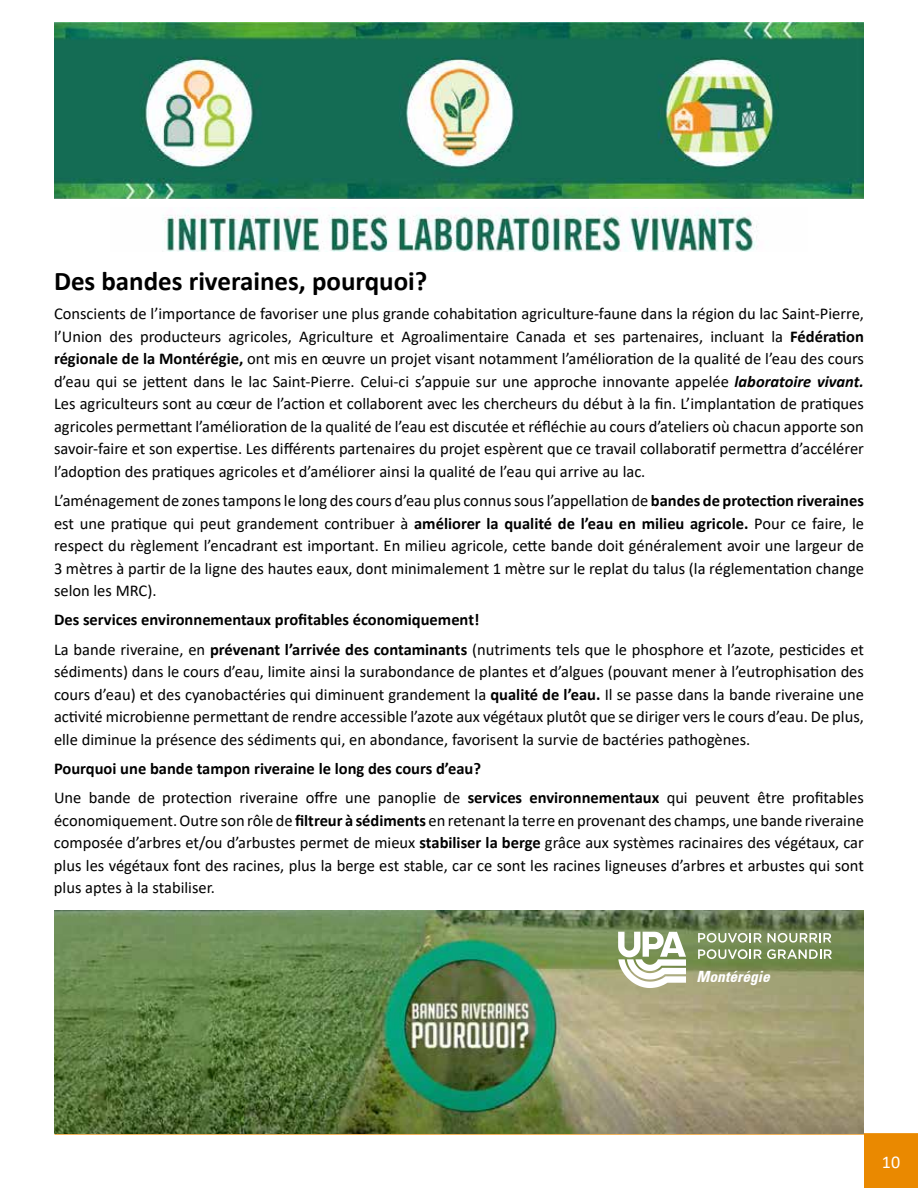
<style>
.page{position:relative;width:918px;height:1188px;background:#fff}
.page>*{position:absolute;margin:0;border:0;box-sizing:border-box;transform-origin:0 0}
.t1{font:700 27px "Calibri";color:#000}
.t2{font:18px "Calibri";color:#fff}
.t3{font:16.5px/22.5px "Calibri";color:#000;text-align:justify}
.t4{font:700 16.5px/29.2px "Calibri";color:#000}
.t5{font:italic 700 condensed 15.45px "Univers 67";letter-spacing:.005em;color:#fff}
.s1{font-weight:700}
.s2{font-weight:700;font-style:italic}
.s3{font-weight:400}
</style>
<div class="page">
<div style="left:864px;top:1134px;width:54px;height:54px;background:#ea8900"></div>
<hr style="left:55px;top:1133px;width:863px;height:2px;background:#ea8900">
<img style="left:54px;top:23px;width:810px;height:175px">
<img style="left:162px;top:208px;width:595px;height:43px">
<img style="left:54px;top:910px;width:810px;height:223px">
<svg style="left:698px;top:933px;width:133px;height:10px"></svg>
<svg style="left:698px;top:949px;width:134px;height:10px"></svg>
<svg style="left:618px;top:932px;width:68px;height:56px"></svg>
<h1 class="t1" style="left:54px;top:262px;width:375px">Des bandes riveraines, pourquoi?</h1>
<p class="t3" style="left:54px;top:302px;width:812px">Conscients de l’importance de favoriser une plus grande cohabitation agriculture-faune dans la région du lac Saint-Pierre, l’Union des producteurs agricoles, Agriculture et Agroalimentaire Canada et ses partenaires, incluant la <span class="s1">Fédération régionale de la Montérégie,</span> ont mis en œuvre un projet visant notamment l’amélioration de la qualité de l’eau des cours d’eau qui se jettent dans le lac Saint-Pierre. Celui-ci s’appuie sur une approche innovante appelée <span class="s2">laboratoire vivant.<br></span>Les agriculteurs sont au cœur de l’action et collaborent avec les chercheurs du début à la fin. L’implantation de pratiques agricoles permettant l’amélioration de la qualité de l’eau est discutée et réfléchie au cours d’ateliers où chacun apporte son savoir-faire et son expertise. Les différents partenaires du projet espèrent que ce travail collaboratif permettra d’accélérer l’adoption des pratiques agricoles et d’améliorer ainsi la qualité de l’eau qui arrive au lac.</p>
<p class="t3" style="left:54px;top:489px;width:812px">L’aménagement de zones tampons le long des cours d’eau plus connus sous l’appellation de <span class="s1">bandes de protection riveraines </span>est une pratique qui peut grandement contribuer à <span class="s1">améliorer la qualité de l’eau en milieu agricole.</span> Pour ce faire, le respect du règlement l’encadrant est important. En milieu agricole, cette bande doit généralement avoir une largeur de 3 mètres à partir de la ligne des hautes eaux, dont minimalement 1 mètre sur le replat du talus (la réglementation change selon les MRC).</p>
<p class="t4" style="left:54px;top:605px;width:811px">Des services environnementaux profitables économiquement!<br><span class="s3">La bande riveraine, en</span> prévenant l’arrivée des contaminants <span class="s3">(nutriments tels que le phosphore et l’azote, pesticides et</span></p>
<p class="t3" style="left:54px;top:660px;width:812px">sédiments) dans le cours d’eau, limite ainsi la surabondance de plantes et d’algues (pouvant mener à l’eutrophisation des cours d’eau) et des cyanobactéries qui diminuent grandement la <span class="s1">qualité de l’eau.</span> Il se passe dans la bande riveraine une activité microbienne permettant de rendre accessible l’azote aux végétaux plutôt que se diriger vers le cours d’eau. De plus, elle diminue la présence des sédiments qui, en abondance, favorisent la survie de bactéries pathogènes.</p>
<p class="t4" style="left:54px;top:754px;width:811px">Pourquoi une bande tampon riveraine le long des cours d’eau?<br><span class="s3">Une bande de protection riveraine offre une panoplie de</span> services environnementaux <span class="s3">qui peuvent être profitables</span></p>
<p class="t3" style="left:54px;top:809px;width:811px">économiquement. Outre son rôle de <span class="s1">filtreur à sédiments</span> en retenant la terre en provenant des champs, une bande riveraine composée d’arbres et/ou d’arbustes permet de mieux <span class="s1">stabiliser la berge</span> grâce aux systèmes racinaires des végétaux, car plus les végétaux font des racines, plus la berge est stable, car ce sont les racines ligneuses d’arbres et arbustes qui sont plus aptes à la stabiliser.</p>
<p class="t5" style="left:696px;top:967px;width:75px">Montérégie</p>
<p class="t2" style="left:882px;top:1149px;width:20px">10</p>
</div>
